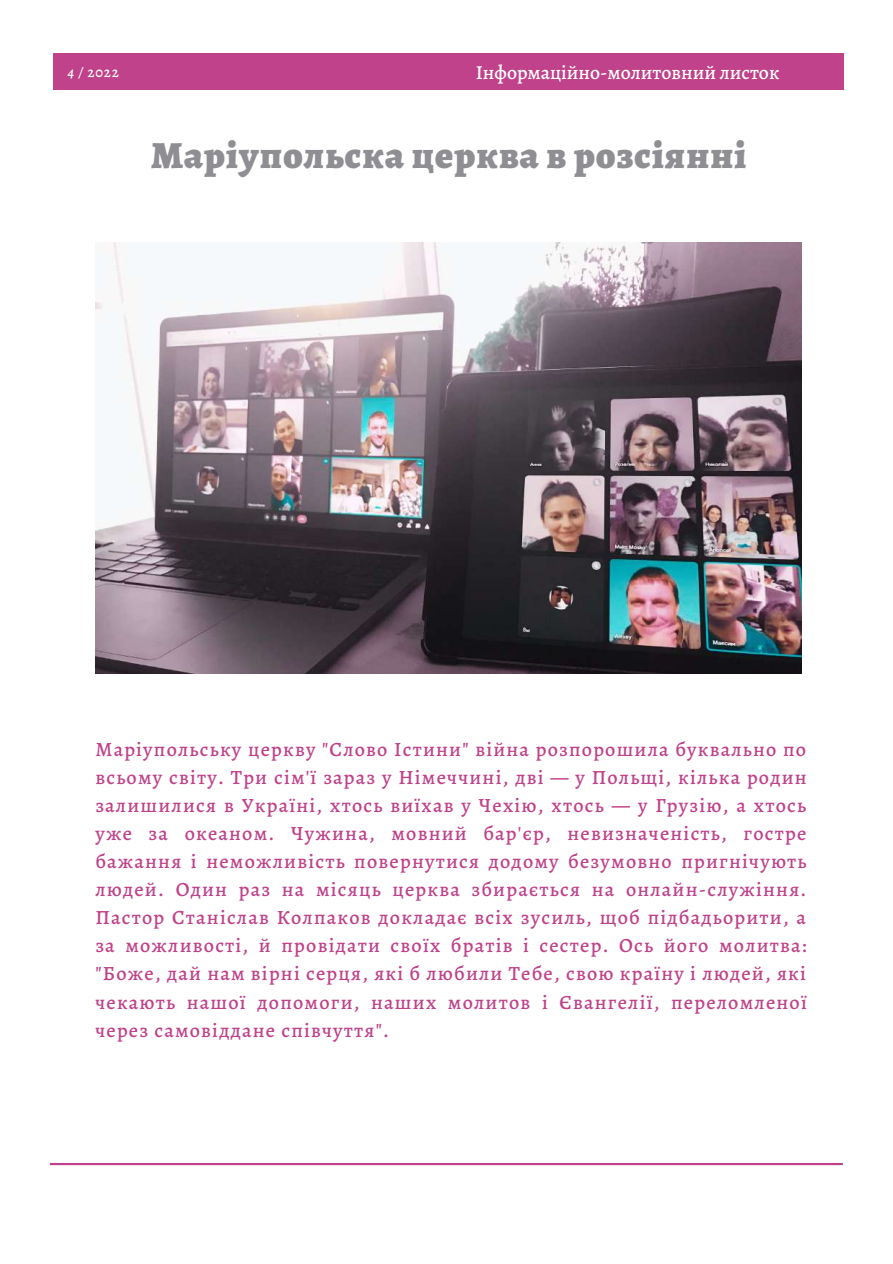
<style>
.page{position:relative;width:893px;height:1264px;background:#fff}
.page>*{position:absolute;margin:0;border:0;box-sizing:border-box;transform-origin:0 0}
.t1{font:900 38.25px "Alegreya";letter-spacing:.03em;color:#8f8f93}
.t2{font:500 20.25px/28px "Alegreya";letter-spacing:.06em;color:#c0428a;text-align:justify}
.t3{font:500 19.8px "Alegreya";color:#fff}
.t4{font:500 14.85px "Alegreya";color:#fff}
.s1{font-style:italic}
</style>
<div class="page">
<hr style="left:50px;top:1163px;width:792px;height:2px;background:#c0428a">
<img style="left:95px;top:242px;width:706px;height:431px">
<div style="left:54px;top:54px;width:790px;height:36px;background:#c0428a"></div>
<p class="t4" style="left:68px;top:62px;width:53px"><span class="s1">4 /</span> 2022</p>
<p class="t3" style="left:475px;top:59px;width:305px">Інформаційно-молитовний листок</p>
<h1 class="t1" style="left:151px;top:129px;width:596px">Маріупольска церква в розсіянні</h1>
<p class="t2" style="left:95px;top:734px;width:713px">Маріупольську церкву "Слово Істини" війна розпорошила буквально по всьому світу. Три сім'ї зараз у Німеччині, дві — у Польщі, кілька родин залишилися в Україні, хтось виїхав у Чехію, хтось — у Грузію, а хтось уже за океаном. Чужина, мовний бар'єр, невизначеність, гостре бажання і неможливість повернутися додому безумовно пригнічують людей. Один раз на місяць церква збирається на онлайн-служіння.<br>Пастор Станіслав Колпаков докладає всіх зусиль, щоб підбадьорити, а за можливості, й провідати своїх братів і сестер. Ось його молитва: "Боже, дай нам вірні серця, які б любили Тебе, свою країну і людей, які чекають нашої допомоги, наших молитов і Євангелії, переломленої через самовіддане співчуття".</p>
</div>
